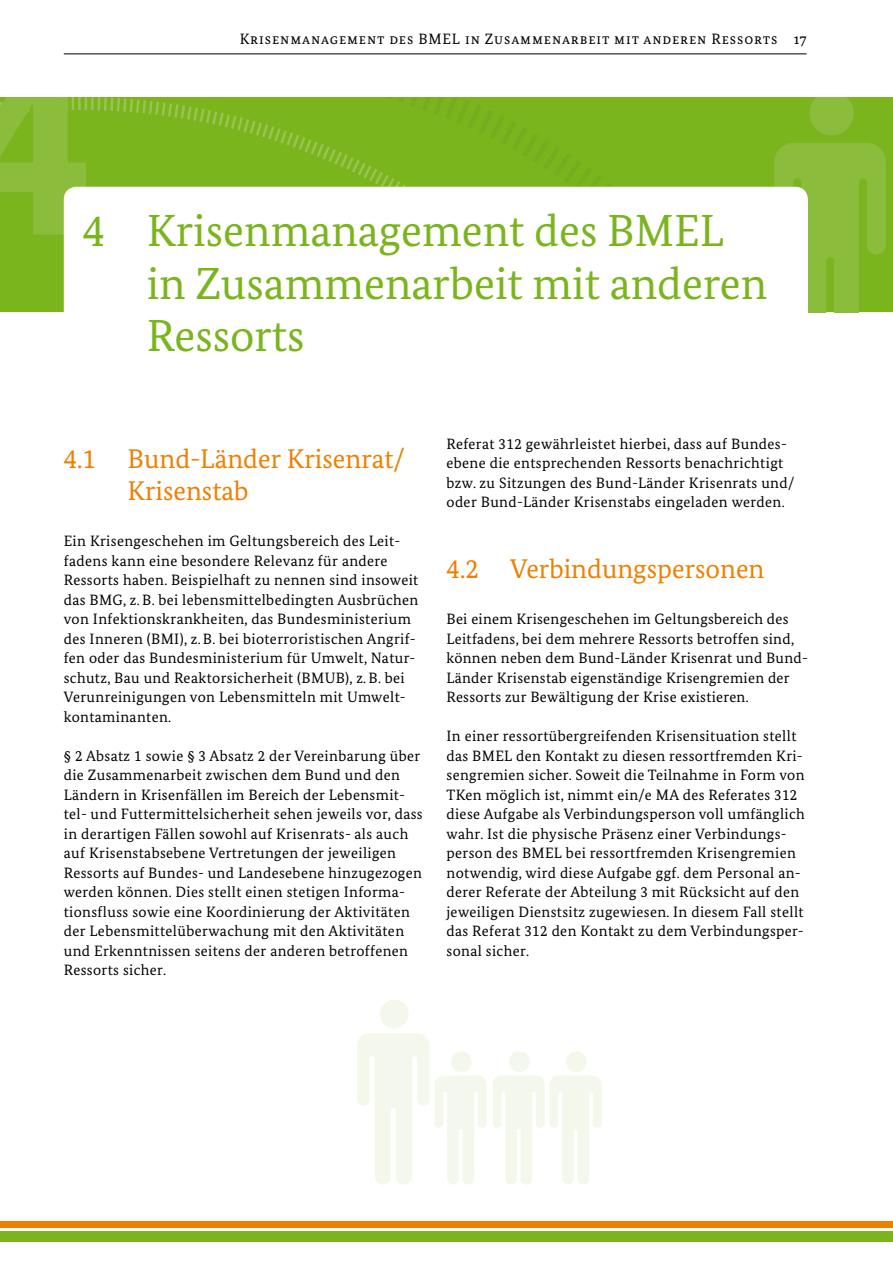
<style>
.page{position:relative;width:893px;height:1263px;background:#fff}
.page>*{position:absolute;margin:0;border:0;box-sizing:border-box;transform-origin:0 0}
.t1{font:45px/52.5px "Bundes Serif";color:#7ab51d}
.t2{font:27px/32.4px "Bundes Serif";color:#ee7f00}
.t3{font:15px/19.5px "Bundes Serif";letter-spacing:.025em;color:#000}
.t4{font:15px "Bundes Serif";letter-spacing:.06em;color:#000}
</style>
<div class="page">
<div style="left:645px;top:97px;width:129px;height:90px;background:#7ab51d"></div>
<div style="left:0;top:97px;width:645px;height:215px;background:#7ab51d"></div>
<svg style="left:774px;top:97px;width:112px;height:215px;background:#85b931"></svg>
<svg style="left:0;top:97px;width:86px;height:137px;background:#85b931"></svg>
<hr style="left:64px;top:53px;width:743px;height:1px;background:#000">
<div style="left:0;top:1231px;width:893px;height:11px;background:#7ab51d"></div>
<div style="left:0;top:1221px;width:893px;height:6px;background:#ee7f00"></div>
<div style="left:64px;top:187px;width:744px;height:203px;background:#fff;border-radius:13px"></div>
<svg style="left:357px;top:1000px;width:130px;height:184px"></svg>
<svg style="left:493px;top:1051px;width:109px;height:133px"></svg>
<p class="t4" style="left:240px;top:30px;width:568px">Krisenmanagement des BMEL in Zusammenarbeit mit anderen Ressorts 17</p>
<h1 class="t1" style="left:147px;top:204px;width:622px;text-indent:-64px">4 Krisenmanagement des BMEL in Zusammenarbeit mit anderen<br>Ressorts</h1>
<h2 class="t2" style="left:128px;top:442px;width:279px;text-indent:-64px">4.1 Bund-Länder Krisenrat/<br>Krisenstab</h2>
<p class="t3" style="left:64px;top:531px;width:356px">Ein Krisengeschehen im Geltungsbereich des Leit&shy;fadens kann eine besondere Relevanz für andere Ressorts haben. Beispielhaft zu nennen sind insoweit das BMG, z.B. bei lebensmittelbedingten Ausbrüchen von Infektionskrankheiten, das Bundesministerium des Inneren (BMI), z.B. bei bioterroristischen Angrif&shy;fen oder das Bundesministerium für Umwelt, Natur&shy;schutz, Bau und Reaktorsicherheit (BMUB), z.B. bei Verunreinigungen von Lebensmitteln mit Umwelt&shy;kontaminanten.</p>
<p class="t3" style="left:64px;top:745px;width:360px">§ 2 Absatz 1 sowie § 3 Absatz 2 der Vereinbarung über die Zusammenarbeit zwischen dem Bund und den Ländern in Krisenfällen im Bereich der Lebensmit&shy;tel- und Futtermittelsicherheit sehen jeweils vor, dass in derartigen Fällen sowohl auf Krisenrats- als auch auf Krisenstabsebene Vertretungen der jeweiligen Ressorts auf Bundes- und Landesebene hinzugezogen werden können. Dies stellt einen stetigen Informa&shy;tionsfluss sowie eine Koordinierung der Aktivitäten der Lebensmittelüberwachung mit den Aktivitäten und Erkenntnissen seitens der anderen betroffenen Ressorts sicher.</p>
<p class="t3" style="left:446px;top:433px;width:349px">Referat 312 gewährleistet hierbei, dass auf Bundes&shy;ebene die entsprechenden Ressorts benachrichtigt bzw. zu Sitzungen des Bund-Länder Krisenrats und/ oder Bund-Länder Krisenstabs eingeladen werden.</p>
<h2 class="t2" style="left:446px;top:552px;width:320px">4.2 Verbindungspersonen</h2>
<p class="t3" style="left:446px;top:609px;width:363px">Bei einem Krisengeschehen im Geltungsbereich des Leitfadens, bei dem mehrere Ressorts betroffen sind, können neben dem Bund-Länder Krisenrat und Bund-Länder Krisenstab eigenständige Krisengremien der Ressorts zur Bewältigung der Krise existieren.</p>
<p class="t3" style="left:446px;top:726px;width:360px">In einer ressortübergreifenden Krisensituation stellt das BMEL den Kontakt zu diesen ressortfremden Kri&shy;sengremien sicher. Soweit die Teilnahme in Form von TKen möglich ist, nimmt ein/e MA des Referates 312 diese Aufgabe als Verbindungsperson voll umfänglich wahr. Ist die physische Präsenz einer Verbindungs&shy;person des BMEL bei ressortfremden Krisengremien notwendig, wird diese Aufgabe ggf. dem Personal an&shy;derer Referate der Abteilung 3 mit Rücksicht auf den jeweiligen Dienstsitz zugewiesen. In diesem Fall stellt das Referat 312 den Kontakt zu dem Verbindungsper&shy;sonal sicher.</p>
</div>
